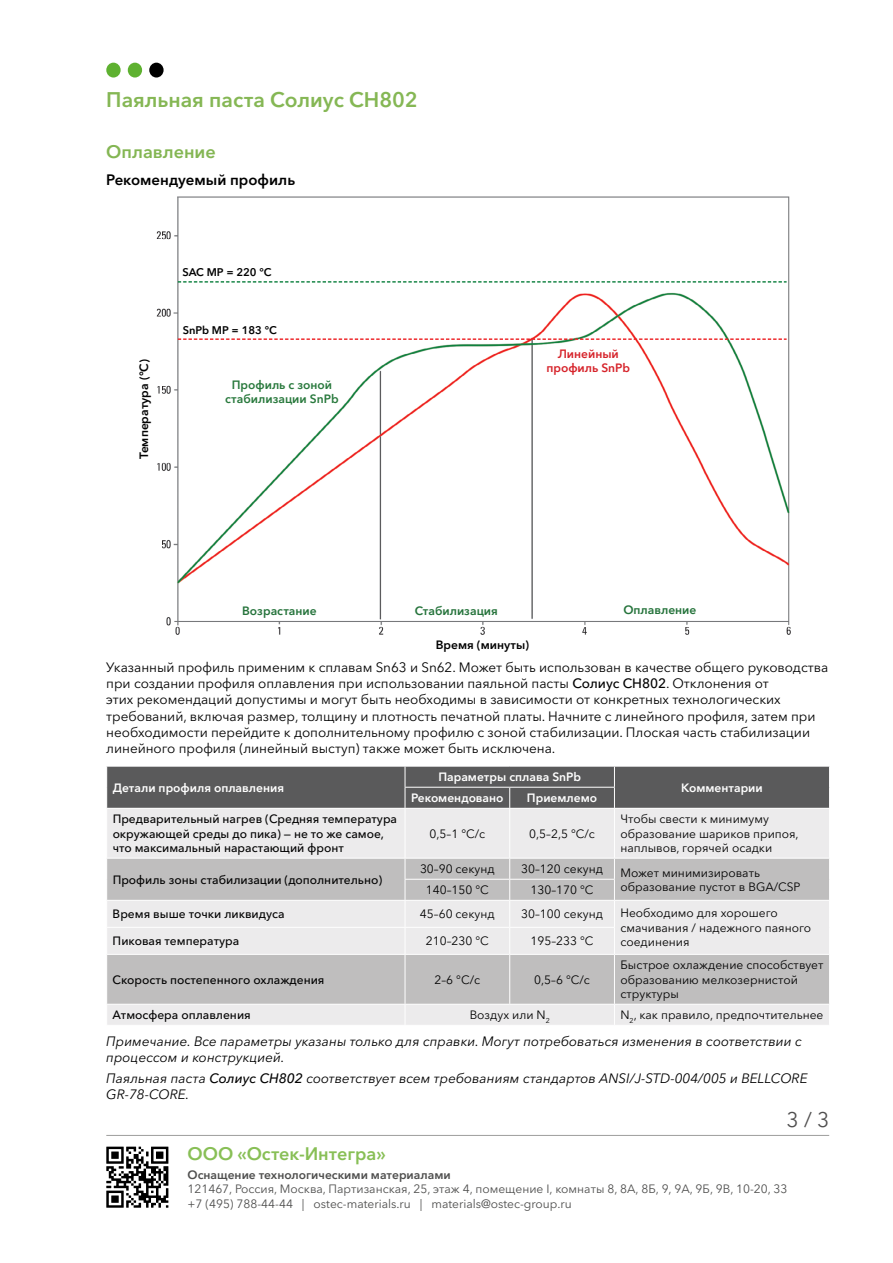
<style>
.page{position:relative;width:893px;height:1263px;background:#fff}
.page>*{position:absolute;margin:0;border:0;box-sizing:border-box;transform-origin:0 0}
.t1{font:600 21px "Avenir Next Cyr";color:#85b754}
.t2{font:21px "Avenir Next Cyr";color:#504f4f}
.t3{font:600 18px "Avenir Next Cyr";color:#88bf56}
.t4{font:600 18px "Avenir Next Cyr";color:#84b653}
.t5{font:600 15px "Avenir Next Cyr";color:#000}
.t6{font:13.5px/16.2px "Avenir Next Cyr";letter-spacing:-.005em;color:#020202}
.t7{font:italic 13.5px/16.2px "Avenir Next Cyr";color:#020202}
.t8{font:12px/14.4px "Avenir Next Cyr";color:#020202}
.t9{font:500 12px/14.4px "Avenir Next Cyr";color:#020202}
.t10{font:12px/14.4px "Avenir Next Cyr";color:#4f4f4e}
.t11{font:600 12px "Avenir Next Cyr";color:#fff}
.t12{font:600 12px "Avenir Next Cyr";color:#4f4f4e}
.t13{font:600 12px "Avenir Next Cyr";color:#25733b}
.t14{font:600 12px/14.4px "Avenir Next Cyr";color:#29793d;text-align:center}
.t15{font:600 12px "Avenir Next Cyr";color:#020202}
.t16{font:600 12px/14.4px "Avenir Next Cyr";color:#d6232a;text-align:center}
.t17{font:600 11.1px "Avenir Next Cyr";color:#020202}
.s1{font-weight:500}
</style>
<div class="page">
<div style="left:106px;top:63px;width:15px;height:15px;background:#5eb130;border-radius:50%"></div>
<div style="left:128px;top:63px;width:14px;height:15px;background:#5eb130;border-radius:50%"></div>
<div style="left:149px;top:63px;width:15px;height:15px;background:#000;border-radius:50%"></div>
<hr style="left:106px;top:1135px;width:723px;height:1px;background:#9d9d9c">
<svg style="left:106px;top:1146px;width:62px;height:62px"></svg>
<img style="left:156px;top:196px;width:635px;height:439px">
<div style="left:107px;top:809px;width:722px;height:216px;background:#ecebec"></div>
<svg style="left:107px;top:859px;width:722px;height:145px;background:#cfcecf"></svg>
<svg style="left:106px;top:766px;width:724px;height:42px;background:#5f5f60"></svg>
<hr style="left:405px;top:809px;width:1px;height:49px;background:#fff">
<hr style="left:509px;top:809px;width:1px;height:49px;background:#fff">
<hr style="left:614px;top:809px;width:1px;height:49px;background:#fff">
<hr style="left:106px;top:858px;width:299px;height:1px;background:#fff">
<hr style="left:405px;top:858px;width:105px;height:1px;background:#fff">
<hr style="left:510px;top:858px;width:104px;height:1px;background:#fff">
<hr style="left:614px;top:858px;width:216px;height:1px;background:#fff">
<hr style="left:405px;top:879px;width:105px;height:1px;background:#fff">
<hr style="left:510px;top:879px;width:105px;height:1px;background:#fff">
<hr style="left:106px;top:900px;width:299px;height:1px;background:#fff">
<hr style="left:405px;top:900px;width:105px;height:1px;background:#fff">
<hr style="left:510px;top:900px;width:104px;height:1px;background:#fff">
<hr style="left:614px;top:900px;width:216px;height:1px;background:#fff">
<hr style="left:106px;top:927px;width:299px;height:1px;background:#fff">
<hr style="left:405px;top:927px;width:105px;height:1px;background:#fff">
<svg style="left:405px;top:858px;width:1px;height:96px"></svg>
<hr style="left:510px;top:927px;width:105px;height:1px;background:#fff">
<svg style="left:509px;top:858px;width:1px;height:96px"></svg>
<svg style="left:614px;top:858px;width:1px;height:96px"></svg>
<hr style="left:106px;top:954px;width:299px;height:1px;background:#fff">
<hr style="left:405px;top:954px;width:105px;height:1px;background:#fff">
<hr style="left:405px;top:955px;width:1px;height:49px;background:#fff">
<hr style="left:510px;top:954px;width:104px;height:1px;background:#fff">
<hr style="left:509px;top:955px;width:1px;height:49px;background:#fff">
<hr style="left:614px;top:954px;width:216px;height:1px;background:#fff">
<hr style="left:614px;top:955px;width:1px;height:49px;background:#fff">
<hr style="left:106px;top:1004px;width:299px;height:1px;background:#fff">
<hr style="left:405px;top:1004px;width:105px;height:1px;background:#fff">
<svg style="left:405px;top:1005px;width:1px;height:20px"></svg>
<hr style="left:510px;top:1004px;width:104px;height:1px;background:#fff">
<hr style="left:614px;top:1004px;width:216px;height:1px;background:#fff">
<svg style="left:614px;top:1005px;width:1px;height:20px"></svg>
<h1 class="t1" style="left:106px;top:87px;width:313px">Паяльная паста Солиус CH802</h1>
<h2 class="t4" style="left:106px;top:141px;width:111px">Оплавление</h2>
<p class="t5" style="left:106px;top:170px;width:190px">Рекомендуемый профиль</p>
<p class="t17" style="left:182px;top:266px;width:91px">SAC MP = 220 °C</p>
<p class="t15" style="left:137px;top:459px;width:101px;rotate:-90deg">Температура (°C)</p>
<p class="t17" style="left:183px;top:324px;width:96px">SnPb MP = 183 °C</p>
<p class="t14" style="left:225px;top:377px;width:115px">Профиль с зоной стабилизации SnPb</p>
<p class="t16" style="left:546px;top:346px;width:85px">Линейный профиль SnPb</p>
<p class="t13" style="left:242px;top:603px;width:76px">Возрастание</p>
<p class="t13" style="left:415px;top:603px;width:85px">Стабилизация</p>
<p class="t13" style="left:623px;top:603px;width:75px">Оплавление</p>
<p class="t15" style="left:436px;top:638px;width:95px">Время (минуты)</p>
<p class="t6" style="left:106px;top:659px;width:724px">Указанный профиль применим к сплавам Sn63 и Sn62. Может быть использован в качестве общего руководства при создании профиля оплавления при использовании паяльной пасты <span class="s1">Солиус CH802</span>. Отклонения от<br>этих рекомендаций допустимы и могут быть необходимы в зависимости от конкретных технологических требований, включая размер, толщину и плотность печатной платы. Начните с линейного профиля, затем при необходимости перейдите к дополнительному профилю с зоной стабилизации. Плоская часть стабилизации линейного профиля (линейный выступ) также может быть исключена.</p>
<p class="t11" style="left:113px;top:780px;width:173px">Детали профиля оплавления</p>
<p class="t11" style="left:438px;top:770px;width:144px">Параметры сплава SnPb</p>
<p class="t11" style="left:681px;top:780px;width:83px">Комментарии</p>
<p class="t11" style="left:411px;top:791px;width:94px">Рекомендовано</p>
<p class="t11" style="left:527px;top:791px;width:72px">Приемлемо</p>
<p class="t9" style="left:113px;top:812px;width:286px">Предварительный нагрев (Средняя температура окружающей среды до пика) — не то же самое, что максимальный нарастающий фронт</p>
<p class="t9" style="left:113px;top:872px;width:271px">Профиль зоны стабилизации (дополнительно)</p>
<p class="t8" style="left:429px;top:826px;width:57px">0,5–1 °C/с</p>
<p class="t8" style="left:529px;top:826px;width:67px">0,5–2,5 °C/с</p>
<p class="t8" style="left:620px;top:812px;width:180px">Чтобы свести к минимуму образование шариков припоя, наплывов, горячей осадки</p>
<p class="t8" style="left:420px;top:862px;width:76px">30–90 секунд</p>
<p class="t8" style="left:521px;top:862px;width:83px">30–120 секунд</p>
<p class="t8" style="left:620px;top:865px;width:141px">Может минимизировать</p>
<p class="t8" style="left:426px;top:883px;width:64px">140–150 °C</p>
<p class="t8" style="left:531px;top:883px;width:64px">130–170 °C</p>
<p class="t8" style="left:620px;top:880px;width:182px">образование пустот в BGA/CSP</p>
<p class="t9" style="left:113px;top:907px;width:173px">Время выше точки ликвидуса</p>
<p class="t8" style="left:420px;top:907px;width:76px">45–60 секунд</p>
<p class="t8" style="left:521px;top:907px;width:83px">30–100 секунд</p>
<p class="t8" style="left:620px;top:906px;width:192px">Необходимо для хорошего смачивания / надежного паяного</p>
<p class="t9" style="left:113px;top:934px;width:128px">Пиковая температура</p>
<p class="t8" style="left:426px;top:934px;width:64px">210–230 °C</p>
<p class="t8" style="left:531px;top:934px;width:64px">195–233 °C</p>
<p class="t8" style="left:620px;top:935px;width:71px">соединения</p>
<p class="t9" style="left:113px;top:972px;width:213px">Скорость постепенного охлаждения</p>
<p class="t8" style="left:435px;top:972px;width:47px">2–6 °C/с</p>
<p class="t8" style="left:534px;top:972px;width:57px">0,5–6 °C/с</p>
<p class="t8" style="left:620px;top:958px;width:205px">Быстрое охлаждение способствует образованию мелкозернистой структуры</p>
<p class="t9" style="left:113px;top:1008px;width:140px">Атмосфера оплавления</p>
<p class="t8" style="left:470px;top:1008px;width:82px">Воздух или N<sub>2</sub></p>
<p class="t8" style="left:620px;top:1008px;width:204px">N<sub>2</sub>, как правило, предпочтительнее</p>
<p class="t7" style="left:106px;top:1033px;width:697px">Примечание. Все параметры указаны только для справки. Могут потребоваться изменения в соответствии с процессом и конструкцией.</p>
<p class="t7" style="left:106px;top:1070px;width:703px">Паяльная паста <span class="s1">Солиус CH802</span> соответствует всем требованиям стандартов ANSI/J-STD-004/005 и BELLCORE<br>GR-78-CORE.</p>
<h1 class="t2" style="left:787px;top:1107px;width:44px">3 / 3</h1>
<h2 class="t3" style="left:188px;top:1143px;width:200px">ООО «Остек-Интегра»</h2>
<p class="t12" style="left:188px;top:1167px;width:265px">Оснащение технологическими материалами</p>
<p class="t10" style="left:188px;top:1182px;width:601px">121467, Россия, Москва, Партизанская, 25, этаж 4, помещение I, комнаты 8, 8А, 8Б, 9, 9А, 9Б, 9В, 10-20, 33 +7 (495) 788-44-44 | ostec-materials.ru | materials@ostec-group.ru</p>
</div>
